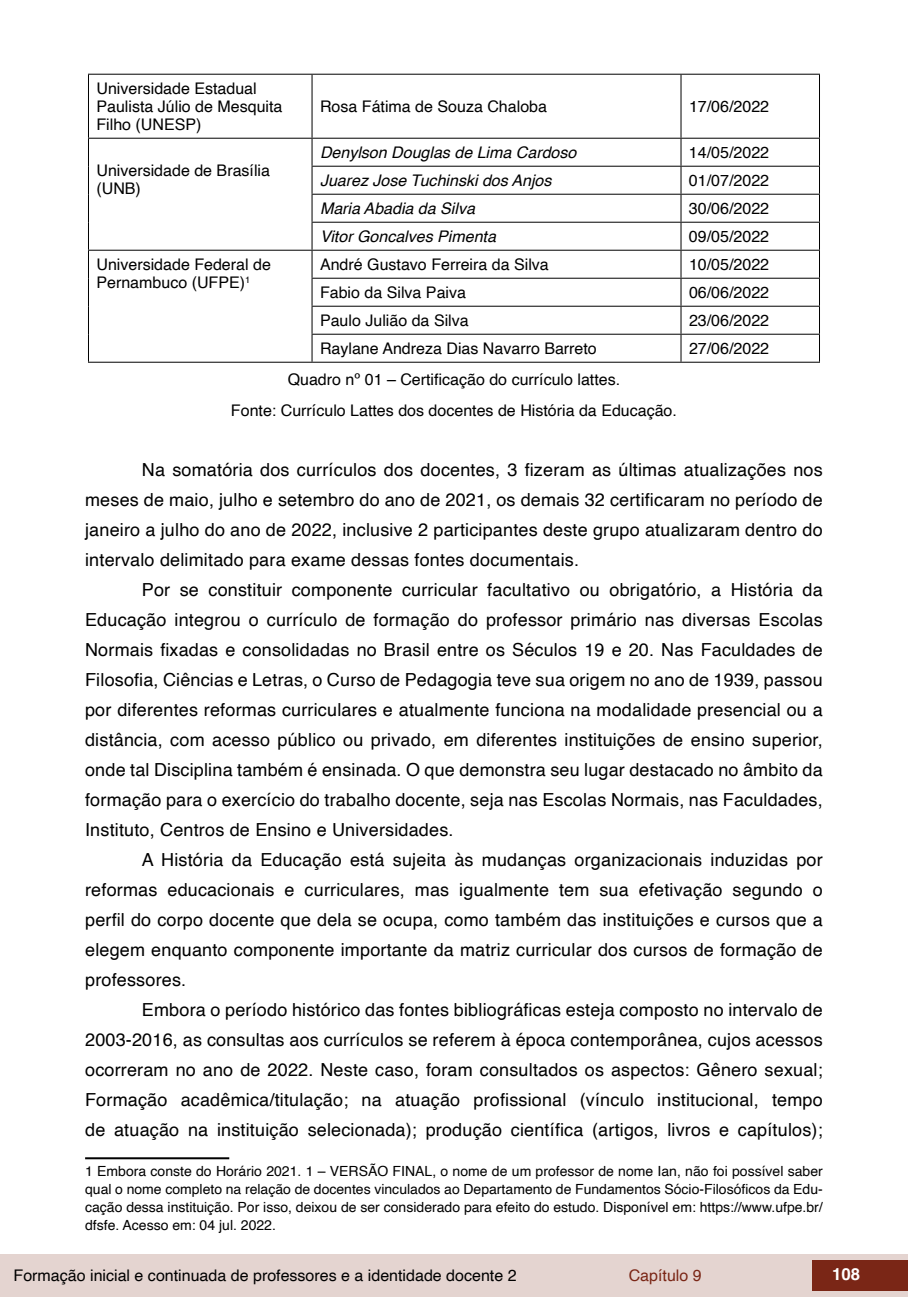
<style>
.page{position:relative;width:908px;height:1304px;background:#fff}
.page>*{position:absolute;margin:0;border:0;box-sizing:border-box;transform-origin:0 0}
.t1{font:18px/30px "Helvetica";letter-spacing:.01em;color:#000;text-align:justify}
.t2{font:700 16.8px "Helvetica";color:#fff}
.t3{font:16px/18px "Helvetica";color:#000}
.t4{font:italic 16px "Helvetica";color:#000}
.t5{font:16px "Helvetica";color:#7a2616}
.t6{font:14px/18px "Helvetica";color:#000;text-align:justify}
</style>
<div class="page">
<div style="left:0;top:1254px;width:906px;height:43px;background:#e4d4d0"></div>
<div style="left:812px;top:1261px;width:95px;height:30px;background:#7a2616"></div>
<hr style="left:88px;top:74px;width:224px;height:1px;background:#000">
<hr style="left:88px;top:75px;width:1px;height:63px;background:#000">
<hr style="left:312px;top:74px;width:368px;height:1px;background:#000">
<hr style="left:311px;top:75px;width:1px;height:63px;background:#000">
<hr style="left:680px;top:74px;width:139px;height:1px;background:#000">
<hr style="left:680px;top:75px;width:1px;height:63px;background:#000">
<hr style="left:818px;top:75px;width:1px;height:63px;background:#000">
<hr style="left:88px;top:138px;width:224px;height:1px;background:#000">
<hr style="left:312px;top:138px;width:368px;height:1px;background:#000">
<hr style="left:680px;top:138px;width:139px;height:1px;background:#000">
<hr style="left:311px;top:166px;width:369px;height:1px;background:#000">
<hr style="left:680px;top:166px;width:139px;height:1px;background:#000">
<hr style="left:311px;top:194px;width:369px;height:1px;background:#000">
<hr style="left:680px;top:194px;width:139px;height:1px;background:#000">
<hr style="left:311px;top:222px;width:369px;height:1px;background:#000">
<hr style="left:680px;top:222px;width:139px;height:1px;background:#000">
<hr style="left:88px;top:250px;width:224px;height:1px;background:#000">
<svg style="left:88px;top:139px;width:1px;height:223px"></svg>
<hr style="left:88px;top:362px;width:224px;height:1px;background:#000">
<hr style="left:312px;top:250px;width:368px;height:1px;background:#000">
<hr style="left:680px;top:250px;width:139px;height:1px;background:#000">
<hr style="left:311px;top:278px;width:369px;height:1px;background:#000">
<hr style="left:680px;top:278px;width:139px;height:1px;background:#000">
<hr style="left:311px;top:306px;width:369px;height:1px;background:#000">
<hr style="left:680px;top:306px;width:139px;height:1px;background:#000">
<hr style="left:311px;top:334px;width:369px;height:1px;background:#000">
<svg style="left:311px;top:139px;width:1px;height:223px"></svg>
<hr style="left:680px;top:334px;width:139px;height:1px;background:#000">
<svg style="left:680px;top:139px;width:1px;height:223px"></svg>
<svg style="left:818px;top:165px;width:1px;height:197px"></svg>
<hr style="left:312px;top:362px;width:368px;height:1px;background:#000">
<hr style="left:680px;top:362px;width:139px;height:1px;background:#000">
<hr style="left:85px;top:1157px;width:144px;height:2px;background:#000">
<p class="t3" style="left:96px;top:80px;width:187px">Universidade Estadual<br>Paulista Júlio de Mesquita<br>Filho (UNESP)</p>
<p class="t3" style="left:96px;top:162px;width:175px">Universidade de Brasília (UNB)</p>
<p class="t3" style="left:320px;top:98px;width:228px">Rosa Fátima de Souza Chaloba</p>
<p class="t3" style="left:688px;top:98px;width:82px">17/06/2022</p>
<p class="t4" style="left:320px;top:140px;width:258px">Denylson Douglas de Lima Cardoso</p>
<p class="t3" style="left:688px;top:144px;width:82px">14/05/2022</p>
<p class="t4" style="left:320px;top:168px;width:233px">Juarez Jose Tuchinski dos Anjos</p>
<p class="t3" style="left:688px;top:172px;width:82px">01/07/2022</p>
<p class="t4" style="left:320px;top:196px;width:156px">Maria Abadia da Silva</p>
<p class="t3" style="left:688px;top:200px;width:82px">30/06/2022</p>
<p class="t4" style="left:320px;top:224px;width:177px">Vitor Goncalves Pimenta</p>
<p class="t3" style="left:688px;top:228px;width:82px">09/05/2022</p>
<p class="t3" style="left:96px;top:256px;width:176px">Universidade Federal de<br>Pernambuco (UFPE)<sup>1</sup></p>
<p class="t3" style="left:320px;top:256px;width:230px">André Gustavo Ferreira da Silva</p>
<p class="t3" style="left:688px;top:256px;width:82px">10/05/2022</p>
<p class="t3" style="left:320px;top:284px;width:147px">Fabio da Silva Paiva</p>
<p class="t3" style="left:688px;top:284px;width:82px">06/06/2022</p>
<p class="t3" style="left:320px;top:312px;width:150px">Paulo Julião da Silva</p>
<p class="t3" style="left:688px;top:312px;width:82px">23/06/2022</p>
<p class="t3" style="left:320px;top:340px;width:278px">Raylane Andreza Dias Navarro Barreto</p>
<p class="t3" style="left:688px;top:340px;width:82px">27/06/2022</p>
<p class="t3" style="left:231px;top:365px;width:447px;line-height:30.6px;text-align:center">Quadro nº 01 – Certificação do currículo lattes.<br>Fonte: Currículo Lattes dos docentes de História da Educação.</p>
<p class="t1" style="left:85px;top:455px;width:738px;text-indent:57px">Na somatória dos currículos dos docentes, 3 fizeram as últimas atualizações nos meses de maio, julho e setembro do ano de 2021, os demais 32 certificaram no período de janeiro a julho do ano de 2022, inclusive 2 participantes deste grupo atualizaram dentro do intervalo delimitado para exame dessas fontes documentais.</p>
<p class="t1" style="left:85px;top:575px;width:738px;text-indent:57px">Por se constituir componente curricular facultativo ou obrigatório, a História da Educação integrou o currículo de formação do professor primário nas diversas Escolas Normais fixadas e consolidadas no Brasil entre os Séculos 19 e 20. Nas Faculdades de Filosofia, Ciências e Letras, o Curso de Pedagogia teve sua origem no ano de 1939, passou por diferentes reformas curriculares e atualmente funciona na modalidade presencial ou a distância, com acesso público ou privado, em diferentes instituições de ensino superior, onde tal Disciplina também é ensinada. O que demonstra seu lugar destacado no âmbito da formação para o exercício do trabalho docente, seja nas Escolas Normais, nas Faculdades, Instituto, Centros de Ensino e Universidades.</p>
<p class="t1" style="left:85px;top:845px;width:738px;text-indent:57px">A História da Educação está sujeita às mudanças organizacionais induzidas por reformas educacionais e curriculares, mas igualmente tem sua efetivação segundo o perfil do corpo docente que dela se ocupa, como também das instituições e cursos que a elegem enquanto componente importante da matriz curricular dos cursos de formação de professores.</p>
<p class="t1" style="left:85px;top:995px;width:738px;text-indent:57px">Embora o período histórico das fontes bibliográficas esteja composto no intervalo de 2003-2016, as consultas aos currículos se referem à época contemporânea, cujos acessos ocorreram no ano de 2022. Neste caso, foram consultados os aspectos: Gênero sexual; Formação acadêmica/titulação; na atuação profissional (vínculo institucional, tempo de atuação na instituição selecionada); produção científica (artigos, livros e capítulos);</p>
<p class="t6" style="left:85px;top:1163px;width:739px">1 Embora conste do Horário 2021. 1 – VERSÃO FINAL, o nome de um professor de nome Ian, não foi possível saber qual o nome completo na relação de docentes vinculados ao Departamento de Fundamentos Sócio-Filosóficos da Edu&shy;cação dessa instituição. Por isso, deixou de ser considerado para efeito do estudo. Disponível em: https://www.ufpe.br/ dfsfe. Acesso em: 04 jul. 2022.</p>
<p class="t3" style="left:14px;top:1267px;width:504px">Formação inicial e continuada de professores e a identidade docente 2</p>
<p class="t5" style="left:628px;top:1263px;width:74px">Capítulo 9</p>
<p class="t2" style="left:831px;top:1264px;width:30px">108</p>
</div>
